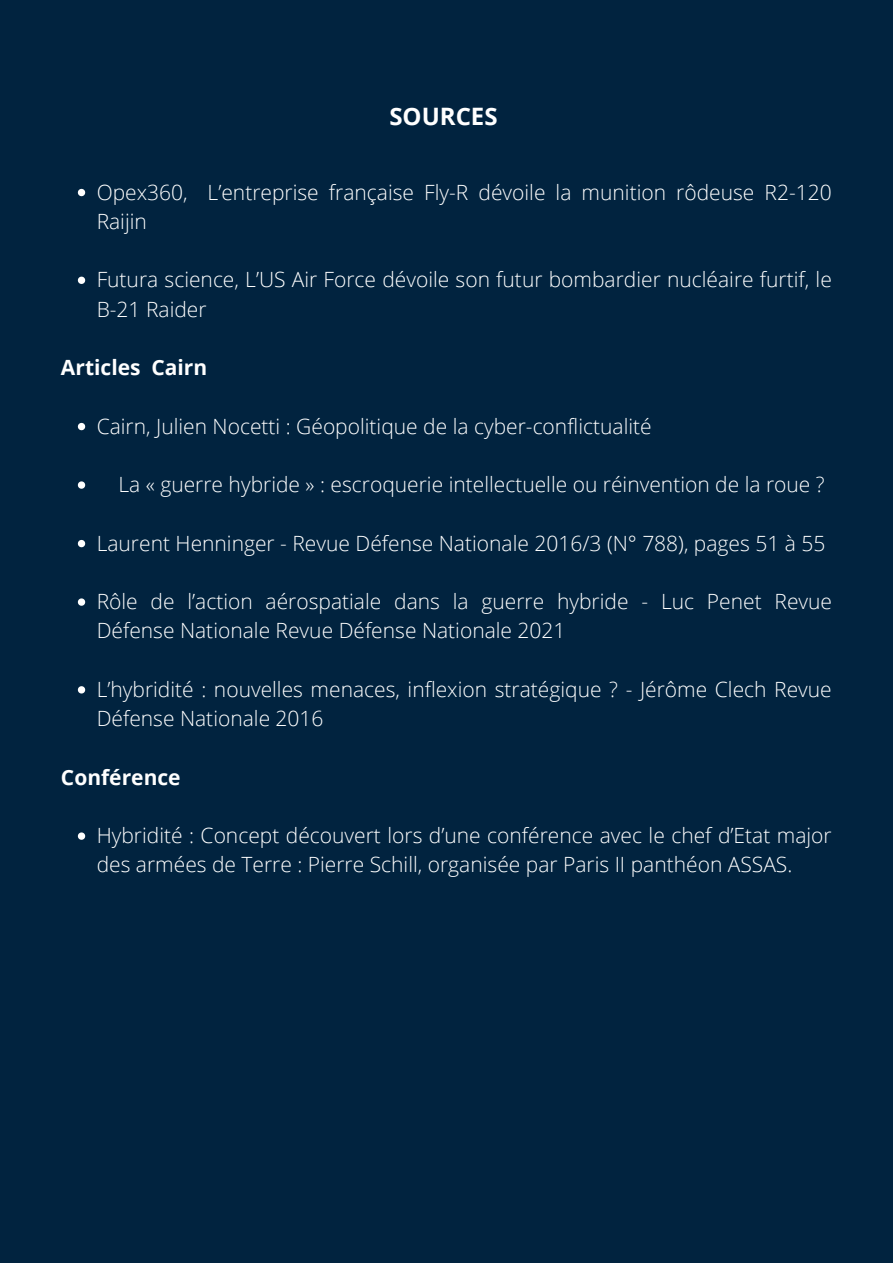
<style>
.page{position:relative;width:893px;height:1263px;background:#01233f}
.page>*{position:absolute;margin:0;border:0;box-sizing:border-box;transform-origin:0 0}
.t1{font:700 24px "Open Sans";color:#fff}
.t2{font:300 21px/29.2px "Open Sans";color:#fff}
.t3{font:700 21px "Open Sans";color:#fff}
</style>
<div class="page">
<svg style="left:78px;top:189px;width:7px;height:7px"></svg>
<svg style="left:78px;top:277px;width:7px;height:7px"></svg>
<svg style="left:78px;top:423px;width:7px;height:7px"></svg>
<svg style="left:78px;top:481px;width:7px;height:8px"></svg>
<svg style="left:78px;top:540px;width:7px;height:7px"></svg>
<svg style="left:78px;top:598px;width:7px;height:8px"></svg>
<svg style="left:78px;top:686px;width:7px;height:7px"></svg>
<svg style="left:78px;top:832px;width:7px;height:8px"></svg>
<p class="t1" style="left:389px;top:100px;width:110px">SOURCES</p>
<p class="t2" style="left:97px;top:177px;width:736px">Opex360, L’entreprise française Fly-R dévoile la munition rôdeuse R2-120<br>Raijin</p>
<p class="t2" style="left:97px;top:265px;width:736px">Futura science, L’US Air Force dévoile son futur bombardier nucléaire furtif, le<br>B-21 Raider</p>
<p class="t3" style="left:61px;top:353px;width:148px">Articles Cairn</p>
<p class="t2" style="left:97px;top:411px;width:556px">Cairn, Julien Nocetti : Géopolitique de la cyber-conflictualité</p>
<p class="t2" style="left:118px;top:469px;width:708px">La « guerre hybride » : escroquerie intellectuelle ou réinvention de la roue ?</p>
<p class="t2" style="left:97px;top:528px;width:730px">Laurent Henninger - Revue Défense Nationale 2016/3 (N° 788), pages 51 à 55</p>
<p class="t2" style="left:97px;top:586px;width:737px">Rôle de l’action aérospatiale dans la guerre hybride - Luc Penet Revue<br>Défense Nationale Revue Défense Nationale 2021</p>
<p class="t2" style="left:97px;top:674px;width:736px">L’hybridité : nouvelles menaces, inflexion stratégique ? - Jérôme Clech Revue<br>Défense Nationale 2016</p>
<p class="t3" style="left:61px;top:762px;width:121px">Conférence</p>
<p class="t2" style="left:97px;top:820px;width:736px">Hybridité : Concept découvert lors d’une conférence avec le chef d’Etat major des armées de Terre : Pierre Schill, organisée par Paris II panthéon ASSAS.</p>
</div>
